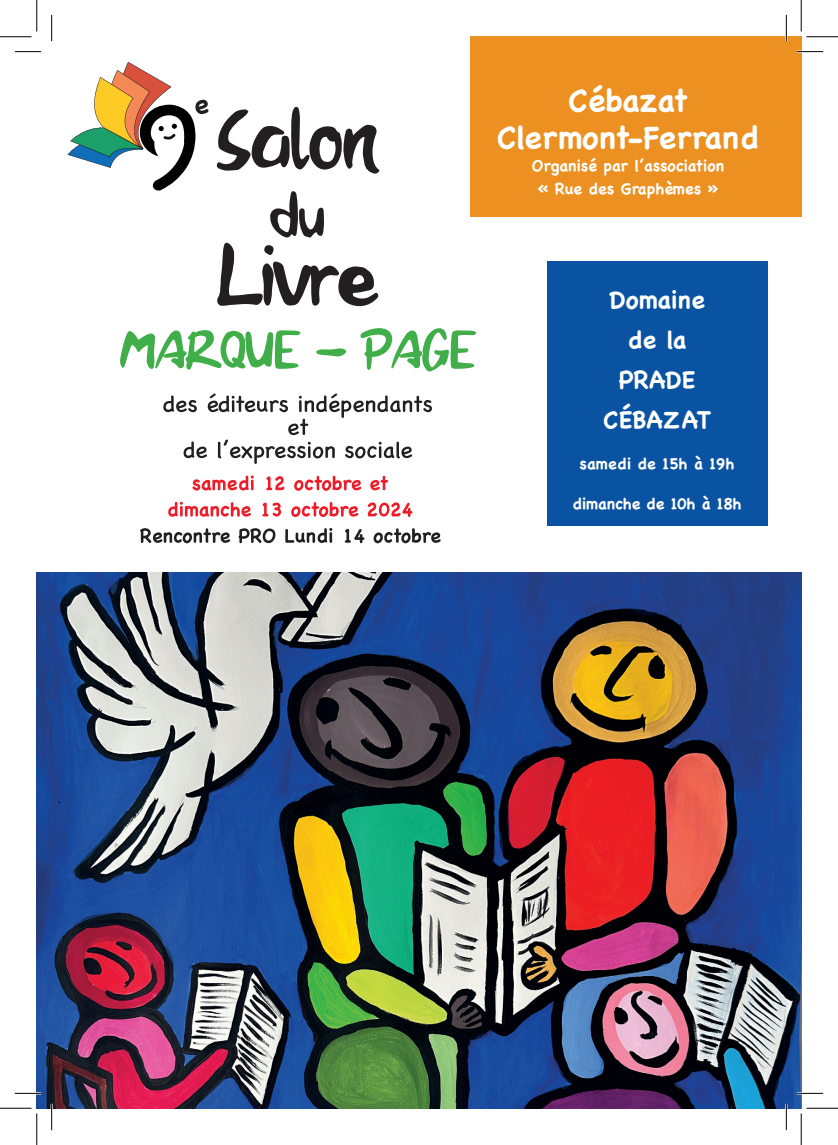
<style>
.page{position:relative;width:838px;height:1145px;background:#fff}
.page>*{position:absolute;margin:0;border:0;box-sizing:border-box;transform-origin:0 0}
.t1{font:700 31.5px/37.8px "Chalkboard";color:#fff;text-align:center}
.t2{font:700 24.5px/40.2px "Chalkboard";color:#fff;text-align:center}
.t3{font:700 15.75px/22.8px "Chalkboard";color:#fff;text-align:center}
</style>
<div class="page">
<svg style="left:140px;top:528px;width:300px;height:15px"></svg>
<svg style="left:168px;top:502px;width:244px;height:15px"></svg>
<svg style="left:192px;top:475px;width:196px;height:16px"></svg>
<svg style="left:120px;top:328px;width:356px;height:44px"></svg>
<svg style="left:217px;top:191px;width:161px;height:116px"></svg>
<svg style="left:217px;top:107px;width:162px;height:67px"></svg>
<svg style="left:163px;top:394px;width:269px;height:70px"></svg>
<div style="left:470px;top:37px;width:331px;height:180px;background:#ec9121"></div>
<div style="left:546px;top:261px;width:221px;height:264px;background:#0a53a2"></div>
<svg style="left:68px;top:62px;width:140px;height:129px"></svg>
<img style="left:37px;top:572px;width:764px;height:536px">
<hr style="left:796px;top:51px;width:27px;height:2px;background:#fff">
<hr style="left:15px;top:1092px;width:26px;height:2px;background:#fff">
<hr style="left:796px;top:1092px;width:27px;height:2px;background:#fff">
<hr style="left:51px;top:1104px;width:2px;height:26px;background:#fff">
<hr style="left:785px;top:15px;width:2px;height:26px;background:#fff">
<hr style="left:785px;top:1104px;width:2px;height:26px;background:#fff">
<svg style="left:15px;top:51px;width:26px;height:1px"></svg>
<svg style="left:796px;top:51px;width:27px;height:1px"></svg>
<svg style="left:15px;top:1093px;width:26px;height:1px"></svg>
<svg style="left:796px;top:1093px;width:27px;height:1px"></svg>
<svg style="left:51px;top:15px;width:1px;height:26px"></svg>
<svg style="left:51px;top:1104px;width:1px;height:26px"></svg>
<svg style="left:786px;top:15px;width:1px;height:26px"></svg>
<svg style="left:786px;top:1104px;width:1px;height:26px"></svg>
<hr style="left:0;top:36px;width:32px;height:1px;background:#000">
<hr style="left:806px;top:36px;width:31px;height:1px;background:#000">
<hr style="left:0;top:1108px;width:32px;height:1px;background:#000">
<hr style="left:806px;top:1108px;width:31px;height:1px;background:#000">
<hr style="left:36px;top:0;width:1px;height:31px;background:#000">
<hr style="left:36px;top:1113px;width:1px;height:32px;background:#000">
<hr style="left:800px;top:0;width:1px;height:31px;background:#000">
<hr style="left:800px;top:1113px;width:1px;height:32px;background:#000">
<h1 class="t1" style="left:497px;top:81px;width:264px">Cébazat<br>Clermont-Ferrand</h1>
<p class="t3" style="left:532px;top:154px;width:194px">Organisé par l’association « Rue des Graphèmes »</p>
<h2 class="t2" style="left:603px;top:279px;width:110px">Domaine de la<br>PRADE<br>CÉBAZAT</h2>
<p class="t3" style="left:580px;top:452px;width:156px">samedi de 15h à 19h</p>
<p class="t3" style="left:573px;top:492px;width:170px">dimanche de 10h à 18h</p>
</div>
